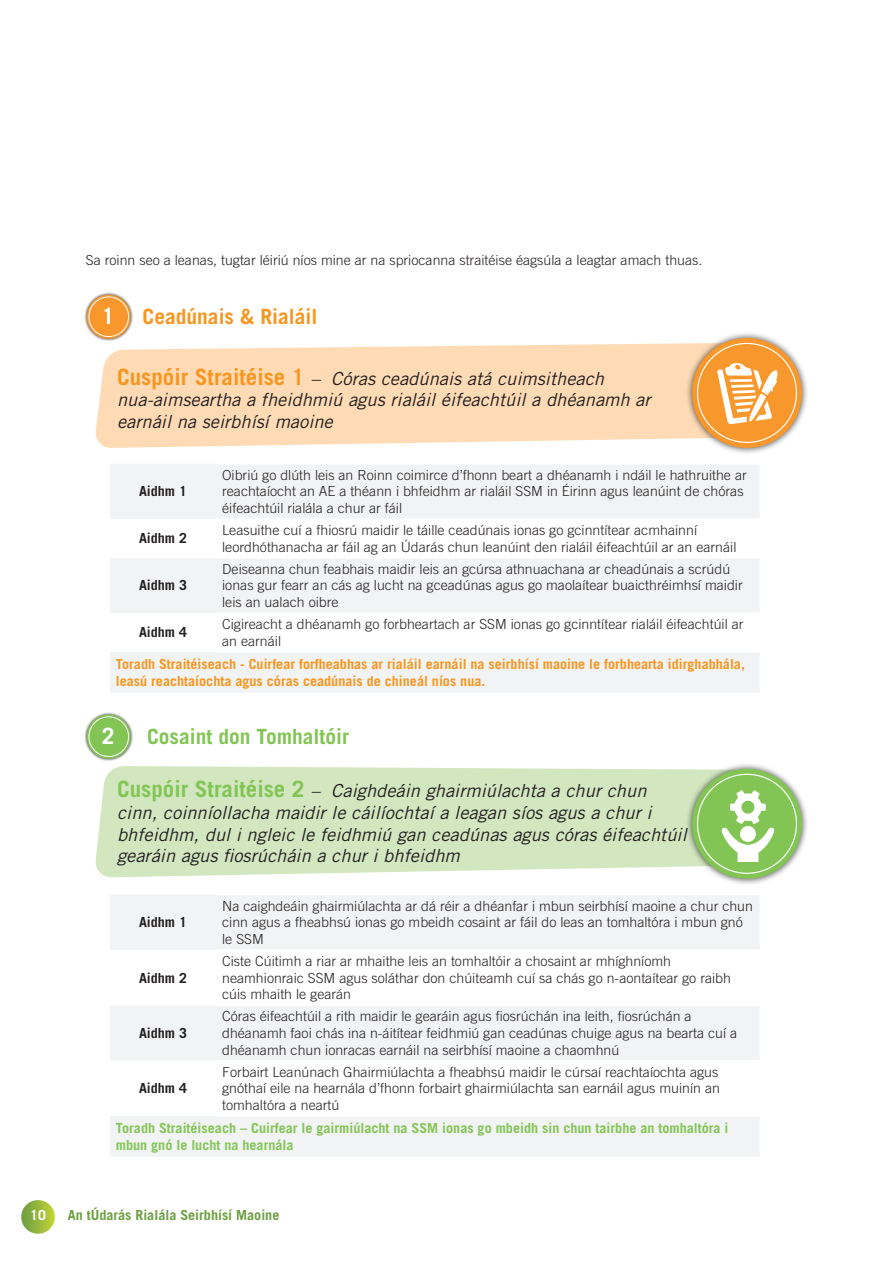
<style>
.page{position:relative;width:893px;height:1263px;background:#fff}
.page>*{position:absolute;margin:0;border:0;box-sizing:border-box;transform-origin:0 0}
.t1{font:700 22.5px "Trade Gothic LT Std";color:#fff}
.t2{font:700 21px "Trade Gothic LT Std";color:#82c555}
.t3{font:700 21px "Trade Gothic LT Std";color:#f79620}
.t4{font:italic 18px/21.6px "Trade Gothic LT Std";color:#231f20}
.t5{font:300 13.8px/16.6px "Trade Gothic LT Std";color:#231f20}
.t6{font:700 13.8px/16.6px "Trade Gothic LT Std";color:#f79620}
.t7{font:700 13.8px/16.6px "Trade Gothic LT Std";color:#82c555}
.t8{font:700 13.8px "Trade Gothic LT Std";color:#231f20}
.t9{font:700 13.8px "Trade Gothic LT Std";color:#6b9e41}
.t10{font:700 13.8px "Trade Gothic LT Std";color:#fff}
.s1{font-weight:700;font-style:normal;font-size:22.5px;color:#f79620}
.s2{font-weight:700;font-style:normal;font-size:22.5px;color:#82c555}
</style>
<div class="page">
<svg style="left:95px;top:343px;width:590px;height:105px;background:#fedebb"></svg>
<svg style="left:95px;top:766px;width:590px;height:111px;background:#d5e8c4"></svg>
<div style="left:110px;top:464px;width:649px;height:228px;background:#f2f3f4"></div>
<svg style="left:110px;top:519px;width:649px;height:133px"></svg>
<hr style="left:216px;top:518px;width:545px;height:2px;background:#fff">
<hr style="left:216px;top:557px;width:545px;height:1px;background:#fff">
<hr style="left:216px;top:612px;width:545px;height:2px;background:#fff">
<hr style="left:216px;top:651px;width:545px;height:1px;background:#fff">
<div style="left:110px;top:895px;width:649px;height:262px;background:#f2f3f4"></div>
<svg style="left:110px;top:950px;width:649px;height:166px"></svg>
<hr style="left:216px;top:949px;width:545px;height:2px;background:#fff">
<hr style="left:216px;top:1004px;width:545px;height:2px;background:#fff">
<hr style="left:216px;top:1060px;width:545px;height:1px;background:#fff">
<hr style="left:216px;top:1115px;width:545px;height:2px;background:#fff">
<div style="left:84px;top:292px;width:49px;height:49px;background:#231f20;opacity:.75"></div>
<svg style="left:87px;top:295px;width:44px;height:44px"></svg>
<div style="left:84px;top:712px;width:49px;height:49px;background:#231f20;opacity:.75"></div>
<svg style="left:87px;top:715px;width:44px;height:44px"></svg>
<div style="left:89px;top:297px;width:40px;height:40px;background:#f7972c;border-radius:50%"></div>
<div style="left:89px;top:297px;width:40px;height:40px;border:1px solid #fff;border-radius:50%"></div>
<div style="left:89px;top:717px;width:40px;height:39px;background:#82c555;border-radius:50%"></div>
<div style="left:89px;top:717px;width:40px;height:40px;border:1px solid #fff;border-radius:50%"></div>
<div style="left:685px;top:331px;width:123px;height:123px;background:#231f20;opacity:.75"></div>
<svg style="left:692px;top:338px;width:110px;height:110px;background:#f5a042"></svg>
<div style="left:685px;top:762px;width:123px;height:123px;background:#231f20;opacity:.75"></div>
<div style="left:692px;top:769px;width:110px;height:110px;background:#82c555;border-radius:50%"></div>
<div style="left:697px;top:343px;width:99px;height:99px;background:#f7972c;border-radius:50%"></div>
<svg style="left:721px;top:790px;width:54px;height:72px"></svg>
<svg style="left:717px;top:363px;width:61px;height:61px"></svg>
<svg style="left:21px;top:1200px;width:34px;height:34px"></svg>
<p class="t5" style="left:86px;top:252px;width:615px">Sa roinn seo a leanas, tugtar léiriú níos mine ar na spriocanna straitéise éagsúla a leagtar amach thuas.</p>
<h1 class="t1" style="left:102px;top:302px;width:14px">1</h1>
<h2 class="t3" style="left:142px;top:304px;width:176px">Ceadúnais &amp; Rialáil</h2>
<h3 class="t4" style="left:117px;top:368px;width:535px"><span class="s1">Cuspóir Straitéise 1</span> – Córas ceadúnais atá cuimsitheach nua-aimseartha a fheidhmiú agus rialáil éifeachtúil a dhéanamh ar earnáil na seirbhísí maoine</h3>
<p class="t8" style="left:139px;top:483px;width:49px">Aidhm 1</p>
<p class="t5" style="left:222px;top:466px;width:526px">Oibriú go dlúth leis an Roinn coimirce d’fhonn beart a dhéanamh i ndáil le hathruithe ar reachtaíocht an AE a théann i bhfeidhm ar rialáil SSM in Éirinn agus leanúint de chóras éifeachtúil rialála a chur ar fáil</p>
<p class="t8" style="left:139px;top:530px;width:49px">Aidhm 2</p>
<p class="t5" style="left:222px;top:522px;width:516px">Leasuithe cuí a fhiosrú maidir le táille ceadúnais ionas go gcinntítear acmhainní leordhóthanacha ar fáil ag an Údarás chun leanúint den rialáil éifeachtúil ar an earnáil</p>
<p class="t8" style="left:139px;top:577px;width:49px">Aidhm 3</p>
<p class="t5" style="left:222px;top:560px;width:522px">Deiseanna chun feabhais maidir leis an gcúrsa athnuachana ar cheadúnais a scrúdú ionas gur fearr an cás ag lucht na gceadúnas agus go maolaítear buaicthréimhsí maidir leis an ualach oibre</p>
<p class="t8" style="left:139px;top:624px;width:49px">Aidhm 4</p>
<p class="t5" style="left:222px;top:616px;width:523px">Cigireacht a dhéanamh go forbheartach ar SSM ionas go gcinntítear rialáil éifeachtúil ar an earnáil</p>
<p class="t6" style="left:116px;top:655px;width:631px">Toradh Straitéiseach - Cuirfear forfheabhas ar rialáil earnáil na seirbhísí maoine le forbhearta idirghabhála, leasú reachtaíochta agus córas ceadúnais de chineál níos nua.</p>
<h1 class="t1" style="left:102px;top:722px;width:14px">2</h1>
<h2 class="t2" style="left:147px;top:723px;width:204px">Cosaint don Tomhaltóir</h2>
<p class="t4" style="left:117px;top:780px;width:571px"><span class="s2">Cuspóir Straitéise 2</span> – Caighdeáin ghairmiúlachta a chur chun cinn, coinníollacha maidir le cáilíochtaí a leagan síos agus a chur i bhfeidhm, dul i ngleic le feidhmiú gan ceadúnas agus córas éifeachtúil gearáin agus fiosrúcháin a chur i bhfeidhm</p>
<p class="t8" style="left:139px;top:914px;width:49px">Aidhm 1</p>
<p class="t8" style="left:139px;top:969px;width:49px">Aidhm 2</p>
<p class="t8" style="left:139px;top:1024px;width:49px">Aidhm 3</p>
<p class="t5" style="left:222px;top:897px;width:532px">Na caighdeáin ghairmiúlachta ar dá réir a dhéanfar i mbun seirbhísí maoine a chur chun cinn agus a fheabhsú ionas go mbeidh cosaint ar fáil do leas an tomhaltóra i mbun gnó le SSM</p>
<p class="t5" style="left:222px;top:952px;width:510px">Ciste Cúitimh a riar ar mhaithe leis an tomhaltóir a chosaint ar mhíghníomh neamhionraic SSM agus soláthar don chúiteamh cuí sa chás go n-aontaítear go raibh cúis mhaith le gearán</p>
<p class="t5" style="left:222px;top:1008px;width:517px">Córas éifeachtúil a rith maidir le gearáin agus fiosrúchán ina leith, fiosrúchán a dhéanamh faoi chás ina n-áitítear feidhmiú gan ceadúnas chuige agus na bearta cuí a dhéanamh chun ionracas earnáil na seirbhísí maoine a chaomhnú</p>
<p class="t5" style="left:222px;top:1063px;width:499px;text-align:justify">Forbairt Leanúnach Ghairmiúlachta a fheabhsú maidir le cúrsaí reachtaíochta agus gnóthaí eile na hearnála d’fhonn forbairt ghairmiúlachta san earnáil agus muinín an tomhaltóra a neartú</p>
<p class="t7" style="left:116px;top:1119px;width:614px">Toradh Straitéiseach – Cuirfear le gairmiúlacht na SSM ionas go mbeidh sin chun tairbhe an tomhaltóra i mbun gnó le lucht na hearnála</p>
<p class="t8" style="left:139px;top:1080px;width:49px">Aidhm 4</p>
<p class="t10" style="left:30px;top:1207px;width:17px">10</p>
<p class="t9" style="left:68px;top:1207px;width:213px">An tÚdarás Rialála Seirbhísí Maoine</p>
</div>
